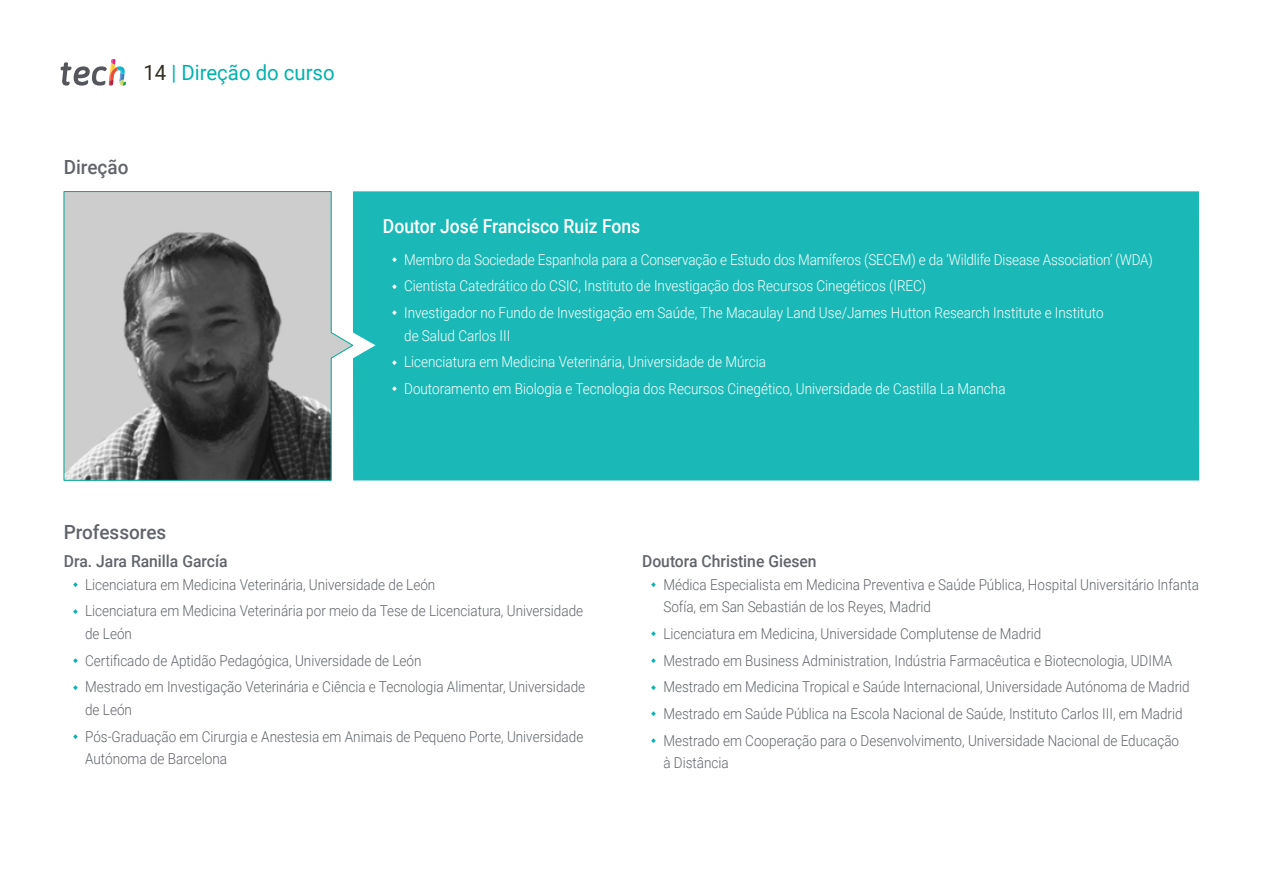
<style>
.page{position:relative;width:1263px;height:893px;background:#fff}
.page>*{position:absolute;margin:0;border:0;box-sizing:border-box;transform-origin:0 0}
.t1{font:21px "Roboto";color:#00b2af}
.t2{font:500 19.5px "Roboto";color:#fff;scale:.9 1}
.t3{font:500 19.5px "Roboto";color:#61646a}
.t4{font:500 16.5px "Roboto";color:#61646a;scale:.95 1}
.t5{font:300 15px/26.7px "Roboto";color:#61646a;scale:.9 1}
.t6{font:300 15px/26.7px "Roboto";color:#fff;scale:.9 1}
.s1{color:#312e20}
</style>
<div class="page">
<svg style="left:61px;top:59px;width:65px;height:27px"></svg>
<div style="left:354px;top:191px;width:845px;height:289px;background:#1ab9b7"></div>
<svg style="left:63px;top:191px;width:291px;height:290px;background:#909392"></svg>
<svg style="left:392px;top:257px;width:5px;height:5px"></svg>
<svg style="left:392px;top:284px;width:5px;height:5px"></svg>
<svg style="left:392px;top:310px;width:5px;height:5px"></svg>
<svg style="left:392px;top:360px;width:5px;height:5px"></svg>
<svg style="left:392px;top:386px;width:5px;height:5px"></svg>
<h1 class="t1" style="left:144px;top:57px;width:193px"><span class="s1">14</span> | Direção do curso</h1>
<h2 class="t3" style="left:64px;top:153px;width:66px">Direção</h2>
<h2 class="t2" style="left:383px;top:212px;width:287px">Doutor José Francisco Ruiz Fons</h2>
<p class="t6" style="left:404px;top:245px;width:833px">Membro da Sociedade Espanhola para a Conservação e Estudo dos Mamíferos (SECEM) e da ‘Wildlife Disease Association’ (WDA)<br>Cientista Catedrático do CSIC, Instituto de Investigação dos Recursos Cinegéticos (IREC)<br>Investigador no Fundo de Investigação em Saúde, The Macaulay Land Use/James Hutton Research Institute e Instituto</p>
<p class="t6" style="left:404px;top:321px;width:670px">de Salud Carlos III<br>Licenciatura em Medicina Veterinária, Universidade de Múrcia<br>Doutoramento em Biologia e Tecnologia dos Recursos Cinegético, Universidade de Castilla La Mancha</p>
<h2 class="t3" style="left:64px;top:518px;width:104px">Professores</h2>
<p class="t4" style="left:64px;top:550px;width:174px">Dra. Jara Ranilla García</p>
<p class="t5" style="left:85px;top:570px;width:555px">Licenciatura em Medicina Veterinária, Universidade de León<br>Licenciatura em Medicina Veterinária por meio da Tese de Licenciatura, Universidade</p>
<p class="t5" style="left:85px;top:620px;width:557px">de León<br>Certificado de Aptidão Pedagógica, Universidade de León<br>Mestrado em Investigação Veterinária e Ciência e Tecnologia Alimentar, Universidade</p>
<p class="t5" style="left:85px;top:696px;width:555px">de León<br>Pós-Graduação em Cirurgia e Anestesia em Animais de Pequeno Porte, Universidade</p>
<p class="t5" style="left:85px;top:745px;width:159px">Autónoma de Barcelona</p>
<p class="t4" style="left:642px;top:550px;width:185px">Doutora Christine Giesen</p>
<p class="t5" style="left:663px;top:572px;width:597px;line-height:22.5px">Médica Especialista em Medicina Preventiva e Saúde Pública, Hospital Universitário Infanta<br>Sofía, em San Sebastián de los Reyes, Madrid</p>
<p class="t5" style="left:663px;top:620px;width:586px">Licenciatura em Medicina, Universidade Complutense de Madrid<br>Mestrado em Business Administration, Indústria Farmacêutica e Biotecnologia, UDIMA Mestrado em Medicina Tropical e Saúde Internacional, Universidade Autónoma de Madrid Mestrado em Saúde Pública na Escola Nacional de Saúde, Instituto Carlos III, em Madrid Mestrado em Cooperação para o Desenvolvimento, Universidade Nacional de Educação</p>
<p class="t5" style="left:663px;top:749px;width:74px">à Distância</p>
</div>
